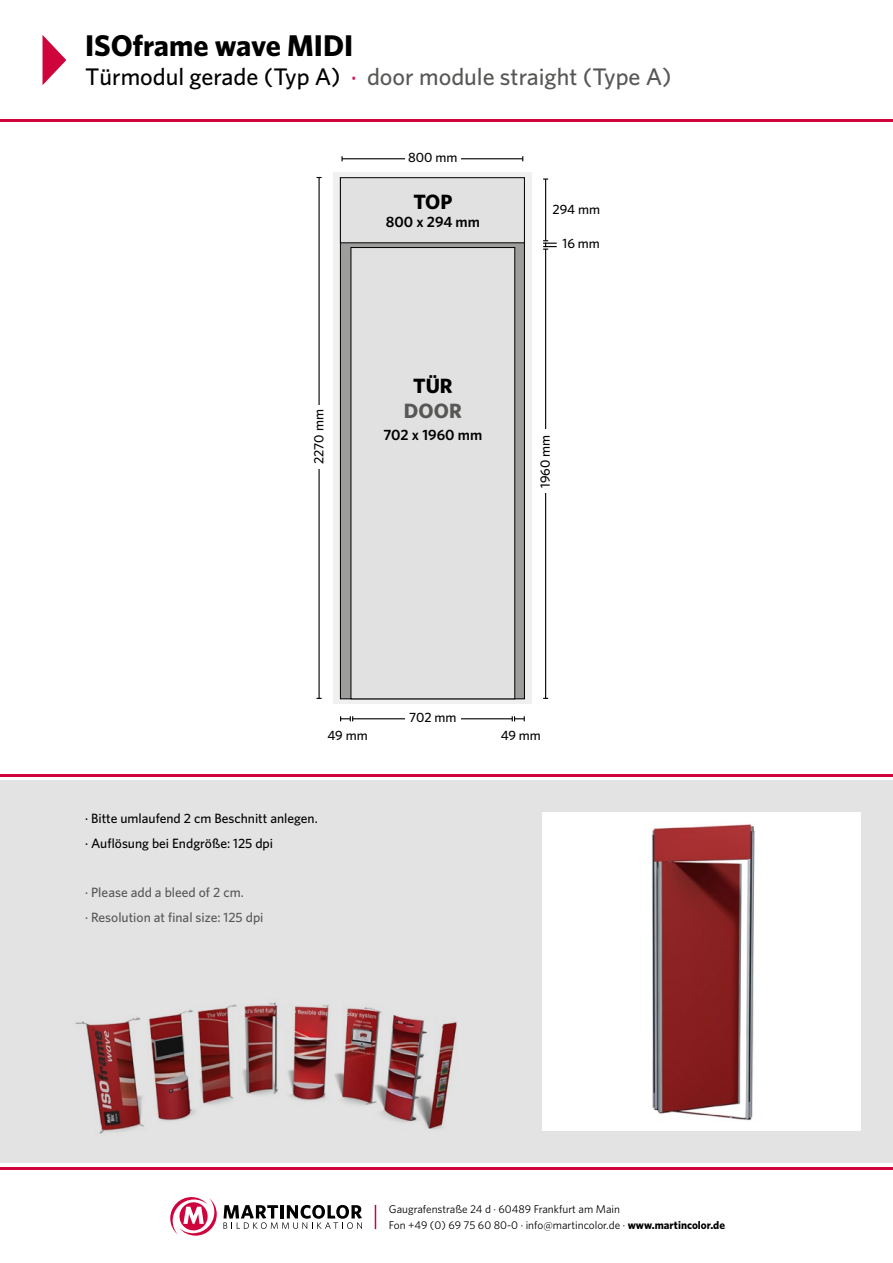
<style>
.page{position:relative;width:893px;height:1263px;background:#fff}
.page>*{position:absolute;margin:0;border:0;box-sizing:border-box;transform-origin:0 0}
.t1{font:700 30px "Whitney";color:#000}
.t2{font:500 24px "Whitney";color:#575756}
.t3{font:700 20.7px "Whitney";color:#000}
.t4{font:700 20.7px "Whitney";color:#575756}
.t5{font:600 15px "Whitney";color:#000}
.t6{font:500 13.5px/24.8px "Whitney";color:#000}
.t7{font:500 13.5px/24.8px "Whitney";color:#575756}
.t8{font:11.25px/16px "Whitney";color:#000}
.s1{color:#000}
.s2{color:#d0043c}
.s3{font-weight:700}
</style>
<div class="page">
<div style="left:0;top:780px;width:893px;height:383px;background:#e3e3e3"></div>
<hr style="left:0;top:119px;width:893px;height:2px;background:#d0043c">
<hr style="left:0;top:774px;width:893px;height:2px;background:#d0043c">
<hr style="left:0;top:1167px;width:893px;height:2px;background:#d0043c">
<svg style="left:223px;top:1205px;width:139px;height:24px"></svg>
<svg style="left:170px;top:1197px;width:47px;height:38px"></svg>
<svg style="left:375px;top:1205px;width:1px;height:24px"></svg>
<div style="left:542px;top:812px;width:319px;height:319px;background:#fff"></div>
<img style="left:651px;top:824px;width:104px;height:296px">
<svg style="left:43px;top:35px;width:23px;height:50px"></svg>
<img style="left:75px;top:1002px;width:382px;height:132px">
<div style="left:334px;top:172px;width:198px;height:532px;background:#f0f0f0"></div>
<div style="left:340px;top:178px;width:184px;height:521px;background:#9d9d9c"></div>
<hr style="left:318px;top:177px;width:2px;height:521px;background:#000">
<hr style="left:545px;top:249px;width:1px;height:449px;background:#000">
<hr style="left:545px;top:179px;width:1px;height:62px;background:#000">
<div style="left:313px;top:405px;width:18px;height:63px;background:#fff"></div>
<div style="left:539px;top:430px;width:18px;height:63px;background:#fff"></div>
<div style="left:340px;top:178px;width:184px;height:65px;background:#e1e1e1"></div>
<div style="left:340px;top:177px;width:185px;height:66px;border:1px solid #000"></div>
<div style="left:351px;top:248px;width:164px;height:451px;background:#e1e1e1"></div>
<hr style="left:353px;top:718px;width:159px;height:1px;background:#000">
<svg style="left:340px;top:716px;width:13px;height:5px"></svg>
<svg style="left:512px;top:716px;width:13px;height:5px"></svg>
<hr style="left:342px;top:158px;width:181px;height:1px;background:#000">
<div style="left:405px;top:711px;width:55px;height:15px;background:#fff"></div>
<div style="left:405px;top:152px;width:55px;height:14px;background:#fff"></div>
<svg style="left:543px;top:240px;width:14px;height:10px"></svg>
<h1 class="t1" style="left:85px;top:27px;width:270px">ISOframe wave MIDI</h1>
<h2 class="t2" style="left:85px;top:62px;width:588px"><span class="s1">Türmodul gerade (Typ A)</span> <span class="s2">·</span> door module straight (Type A)</h2>
<p class="t6" style="left:306px;top:464px;width:56px;rotate:-90deg">2270 mm</p>
<p class="t6" style="left:408px;top:145px;width:51px">800 mm</p>
<h3 class="t3" style="left:413px;top:189px;width:41px">TOP</h3>
<p class="t5" style="left:386px;top:212px;width:96px">800 x 294 mm</p>
<h3 class="t3" style="left:413px;top:374px;width:41px">TÜR</h3>
<h3 class="t4" style="left:404px;top:398px;width:59px">DOOR</h3>
<p class="t5" style="left:383px;top:426px;width:100px">702 x 1960 mm</p>
<p class="t6" style="left:552px;top:196px;width:49px">294 mm</p>
<p class="t6" style="left:563px;top:231px;width:39px">16 mm</p>
<p class="t6" style="left:532px;top:488px;width:55px;rotate:-90deg">1960 mm</p>
<p class="t6" style="left:409px;top:705px;width:49px">702 mm</p>
<p class="t6" style="left:327px;top:722px;width:42px">49 mm</p>
<p class="t6" style="left:501px;top:722px;width:42px">49 mm</p>
<p class="t6" style="left:85px;top:805px;width:234px">· Bitte umlaufend 2 cm Beschnitt anlegen. · Auflösung bei Endgröße: 125 dpi</p>
<p class="t7" style="left:85px;top:880px;width:180px">· Please add a bleed of 2 cm.<br>· Resolution at final size: 125 dpi</p>
<p class="t8" style="left:389px;top:1200px;width:338px">Gaugrafenstraße 24 d · 60489 Frankfurt am Main<br>Fon +49 (0) 69 75 60 80-0 · info@martincolor.de · <span class="s3">www.martincolor.de</span></p>
</div>
